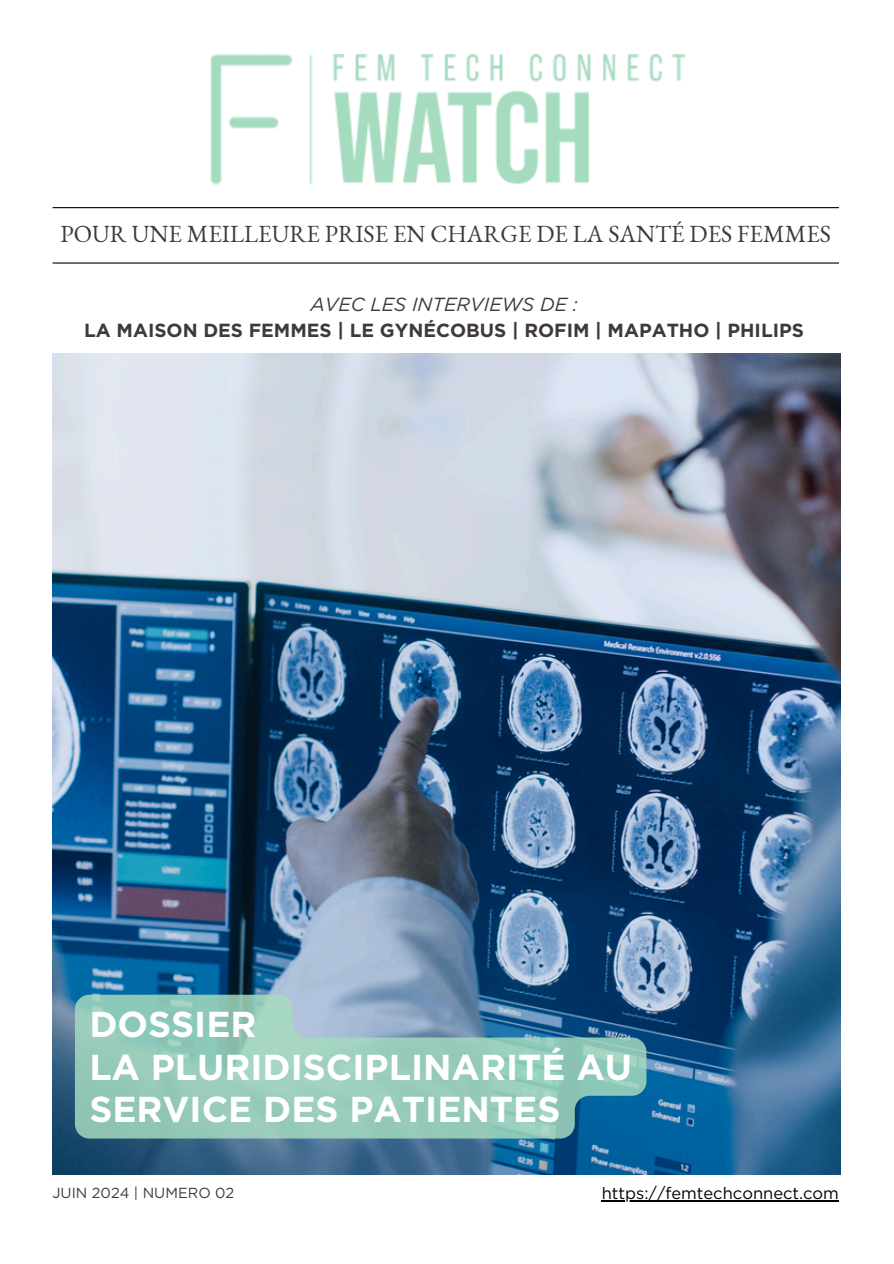
<style>
.page{position:relative;width:894px;height:1264px;background:#fff}
.page>*{position:absolute;margin:0;border:0;box-sizing:border-box;transform-origin:0 0}
.t1{font:700 36px/42.8px "Gotham";color:#fff}
.t2{font:24px "EB Garamond";color:#3f393a}
.t3{font:700 18.9px/25.8px "Gotham";color:#3f393a;text-align:center}
.t4{font:16.5px "Gotham";color:#000}
.t5{font:14.55px "Gotham";color:#3f393a}
.s1{font-weight:400;font-style:italic}
</style>
<div class="page">
<img style="left:53px;top:354px;width:787px;height:820px">
<hr style="left:53px;top:262px;width:785px;height:1px;background:#000">
<hr style="left:53px;top:207px;width:785px;height:1px;background:#000">
<img style="left:210px;top:55px;width:476px;height:129px">
<svg style="left:75px;top:994px;width:571px;height:144px;background:#85b9b5"></svg>
<hr style="left:601px;top:1199px;width:237px;height:1px;background:#000">
<h3 class="t2" style="left:60px;top:218px;width:771px">POUR UNE MEILLEURE PRISE EN CHARGE DE LA SANTÉ DES FEMMES</h3>
<p class="t3" style="left:84px;top:291px;width:721px"><span class="s1">AVEC LES INTERVIEWS DE :<br></span>LA MAISON DES FEMMES | LE GYNÉCOBUS | ROFIM | MAPATHO | PHILIPS</p>
<h2 class="t1" style="left:89px;top:1002px;width:544px">DOSSIER<br>LA PLURIDISCIPLINARITÉ AU<br>SERVICE DES PATIENTES</h2>
<h1 class="t5" style="left:53px;top:1183px;width:183px">JUIN 2024 | NUMERO 02</h1>
<h4 class="t4" style="left:601px;top:1182px;width:239px">https://femtechconnect.com</h4>
</div>
